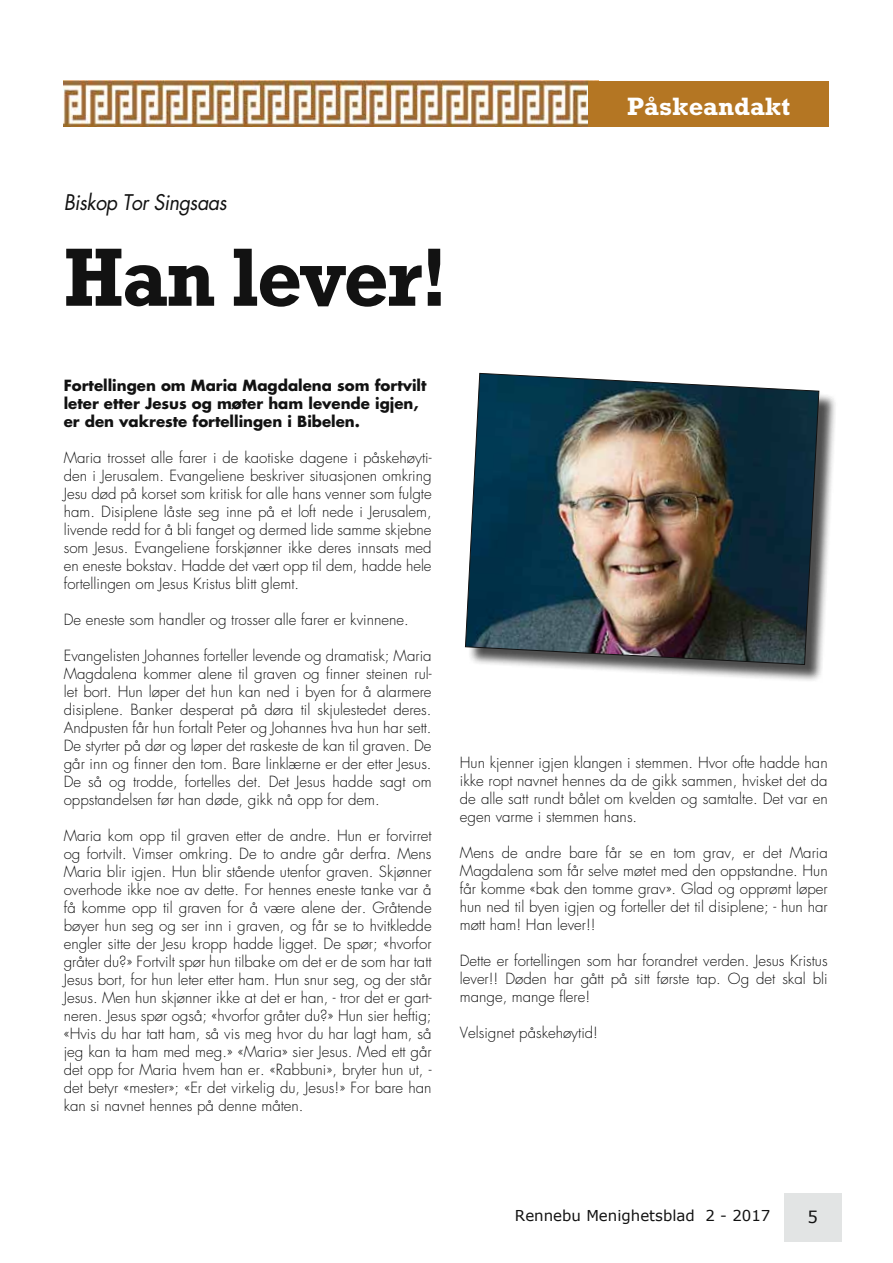
<style>
.page{position:relative;width:893px;height:1263px;background:#fff}
.page>*{position:absolute;margin:0;border:0;box-sizing:border-box;transform-origin:0 0}
.t1{font:700 84px "Rockwell";letter-spacing:-.025em;color:#121212;scale:.94 1}
.t2{font:700 25.5px "Rockwell";color:#fff}
.t3{font:italic 21px "Futura";letter-spacing:-.025em;color:#121212;scale:.94 1}
.t4{font:16.5px "Verdana";color:#121212}
.t5{font:300 15px/18px "Futura";color:#121212;text-align:justify}
.t6{font:700 15px/18px "Futura";color:#121212}
.t7{font:15px "Verdana";color:#121212}
</style>
<div class="page">
<div style="left:784px;top:1193px;width:57px;height:49px;background:#e2e4e4"></div>
<img style="left:64px;top:81px;width:524px;height:46px">
<div style="left:588px;top:81px;width:241px;height:46px;background:#b47623"></div>
<div style="left:468px;top:376px;width:370px;height:307px;background:#121212;opacity:.75"></div>
<img style="left:465px;top:373px;width:355px;height:292px">
<h2 class="t2" style="left:627px;top:91px;width:164px">Påskeandakt</h2>
<h3 class="t3" style="left:64px;top:189px;width:175px">Biskop Tor Singsaas</h3>
<h1 class="t1" style="left:64px;top:228px;width:410px">Han lever!</h1>
<p class="t6" style="left:64px;top:375px;width:364px">Fortellingen om Maria Magdalena som fortvilt leter etter Jesus og møter ham levende igjen, er den vakreste fortellingen i Bibelen.</p>
<p class="t5" style="left:64px;top:448px;width:369px">Maria trosset alle farer i de kaotiske dagene i påskehøyti&shy;den i Jerusalem. Evangeliene beskriver situasjonen omkring Jesu død på korset som kritisk for alle hans venner som fulgte ham. Disiplene låste seg inne på et loft nede i Jerusalem, livende redd for å bli fanget og dermed lide samme skjebne som Jesus. Evangeliene forskjønner ikke deres innsats med en eneste bokstav. Hadde det vært opp til dem, hadde hele fortellingen om Jesus Kristus blitt glemt.</p>
<p class="t5" style="left:64px;top:610px;width:346px">De eneste som handler og trosser alle farer er kvinnene.</p>
<p class="t5" style="left:64px;top:646px;width:369px">Evangelisten Johannes forteller levende og dramatisk; Maria Magdalena kommer alene til graven og finner steinen rul&shy;let bort. Hun løper det hun kan ned i byen for å alarmere disiplene. Banker desperat på døra til skjulestedet deres.<br>Andpusten får hun fortalt Peter og Johannes hva hun har sett.<br>De styrter på dør og løper det raskeste de kan til graven. De går inn og finner den tom. Bare linklærne er der etter Jesus.<br>De så og trodde, fortelles det. Det Jesus hadde sagt om oppstandelsen før han døde, gikk nå opp for dem.</p>
<p class="t5" style="left:64px;top:826px;width:369px">Maria kom opp til graven etter de andre. Hun er forvirret og fortvilt. Vimser omkring. De to andre går derfra. Mens Maria blir igjen. Hun blir stående utenfor graven. Skjønner overhode ikke noe av dette. For hennes eneste tanke var å få komme opp til graven for å være alene der. Gråtende bøyer hun seg og ser inn i graven, og får se to hvitkledde engler sitte der Jesu kropp hadde ligget. De spør; «hvorfor gråter du?» Fortvilt spør hun tilbake om det er de som har tatt Jesus bort, for hun leter etter ham. Hun snur seg, og der står Jesus. Men hun skjønner ikke at det er han, - tror det er gart&shy;neren. Jesus spør også; «hvorfor gråter du?» Hun sier heftig; «Hvis du har tatt ham, så vis meg hvor du har lagt ham, så jeg kan ta ham med meg.» «Maria» sier Jesus. Med ett går det opp for Maria hvem han er. «Rabbuni», bryter hun ut, - det betyr «mester»; «Er det virkelig du, Jesus!» For bare han kan si navnet hennes på denne måten.</p>
<p class="t5" style="left:460px;top:754px;width:369px">Hun kjenner igjen klangen i stemmen. Hvor ofte hadde han ikke ropt navnet hennes da de gikk sammen, hvisket det da de alle satt rundt bålet om kvelden og samtalte. Det var en egen varme i stemmen hans.</p>
<p class="t5" style="left:460px;top:844px;width:369px">Mens de andre bare får se en tom grav, er det Maria Magdalena som får selve møtet med den oppstandne. Hun får komme «bak den tomme grav». Glad og opprømt løper hun ned til byen igjen og forteller det til disiplene; - hun har møtt ham! Han lever!!</p>
<p class="t5" style="left:460px;top:952px;width:369px">Dette er fortellingen som har forandret verden. Jesus Kristus lever!! Døden har gått på sitt første tap. Og det skal bli mange, mange flere!</p>
<p class="t5" style="left:460px;top:1024px;width:140px">Velsignet påskehøytid!</p>
<p class="t7" style="left:515px;top:1206px;width:257px">Rennebu Menighetsblad 2 - 2017</p>
<p class="t4" style="left:807px;top:1206px;width:12px">5</p>
</div>
